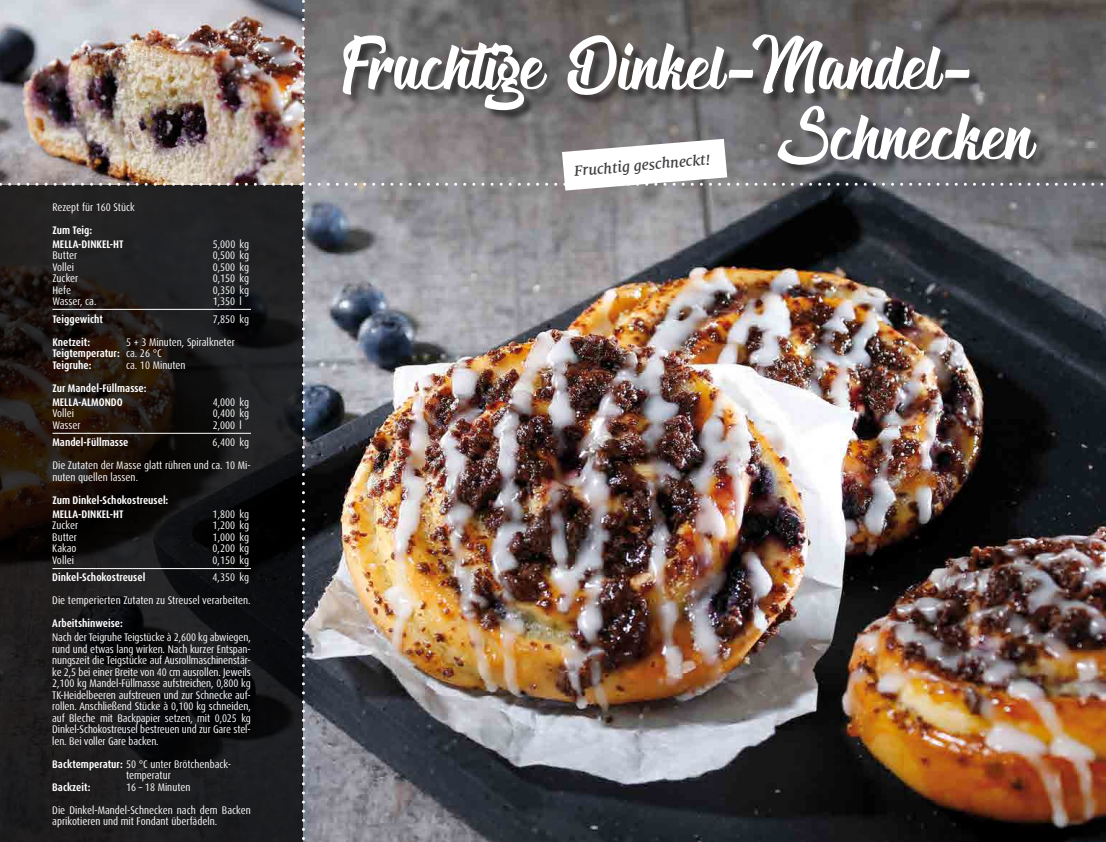
<style>
.page{position:relative;width:1106px;height:842px;background:#fff}
.page>*{position:absolute;margin:0;border:0;box-sizing:border-box;transform-origin:0 0}
.t1{font:70px/70px "The Blacklist";color:#fff}
.t2{font:italic 500 16px "Milo Serif Pro";color:#3e3d40}
.t3{font:condensed 11px/11.5px "Dax Pro";color:#fff}
.t4{font:700 condensed 11px/14.3px "Dax Pro";color:#fff}
.s1{font-weight:700}
</style>
<div class="page">
<img style="left:0;top:0;width:1106px;height:842px">
<p class="t3" style="left:52px;top:201px;width:84px">Rezept für 160 Stück</p>
<p class="t4" style="left:52px;top:223px;width:73px">Zum Teig:<br>MELLA-DINKEL-HT</p>
<p class="t3" style="left:213px;top:238px;width:38px">5,000 kg</p>
<p class="t3" style="left:52px;top:250px;width:26px">Butter</p>
<p class="t3" style="left:213px;top:250px;width:38px">0,500 kg</p>
<p class="t3" style="left:52px;top:261px;width:23px">Vollei</p>
<p class="t3" style="left:213px;top:261px;width:38px">0,500 kg</p>
<p class="t3" style="left:52px;top:273px;width:27px">Zucker</p>
<p class="t3" style="left:213px;top:273px;width:38px">0,150 kg</p>
<p class="t3" style="left:52px;top:284px;width:20px">Hefe</p>
<p class="t3" style="left:213px;top:284px;width:38px">0,350 kg</p>
<p class="t3" style="left:52px;top:296px;width:46px">Wasser, ca.</p>
<p class="t3" style="left:213px;top:296px;width:31px">1,350 l</p>
<p class="t4" style="left:52px;top:312px;width:52px">Teiggewicht</p>
<p class="t3" style="left:213px;top:313px;width:38px">7,850 kg</p>
<p class="t4" style="left:52px;top:335px;width:39px">Knetzeit:</p>
<p class="t3" style="left:52px;top:336px;width:184px;text-indent:74px">5 + 3 Minuten, Spiralkneter<br><span class="s1">Teigtemperatur:</span> ca. 26 °C<br><span class="s1">Teigruhe:</span></p>
<p class="t3" style="left:126px;top:359px;width:61px">ca. 10 Minuten</p>
<p class="t4" style="left:52px;top:381px;width:96px">Zur Mandel-Füllmasse:<br>MELLA-ALMONDO</p>
<p class="t3" style="left:213px;top:396px;width:38px">4,000 kg</p>
<p class="t3" style="left:52px;top:408px;width:23px">Vollei</p>
<p class="t3" style="left:213px;top:408px;width:38px">0,400 kg</p>
<p class="t3" style="left:52px;top:419px;width:30px">Wasser</p>
<p class="t3" style="left:213px;top:419px;width:31px">2,000 l</p>
<p class="t4" style="left:52px;top:435px;width:78px">Mandel-Füllmasse</p>
<p class="t3" style="left:52px;top:431px;width:200px;line-height:23px;text-align:right">6,400 kg<br>Die Zutaten der Masse glatt rühren und ca. 10 Mi-</p>
<p class="t3" style="left:52px;top:471px;width:87px">nuten quellen lassen.</p>
<p class="t4" style="left:52px;top:493px;width:118px">Zum Dinkel-Schokostreusel:<br>MELLA-DINKEL-HT</p>
<p class="t3" style="left:213px;top:508px;width:38px">1,800 kg</p>
<p class="t3" style="left:52px;top:520px;width:27px">Zucker</p>
<p class="t3" style="left:213px;top:520px;width:38px">1,200 kg</p>
<p class="t3" style="left:52px;top:531px;width:26px">Butter</p>
<p class="t3" style="left:213px;top:531px;width:38px">1,000 kg</p>
<p class="t3" style="left:52px;top:543px;width:26px">Kakao</p>
<p class="t3" style="left:213px;top:543px;width:38px">0,200 kg</p>
<p class="t3" style="left:52px;top:554px;width:23px">Vollei</p>
<p class="t3" style="left:213px;top:554px;width:38px">0,150 kg</p>
<p class="t4" style="left:52px;top:570px;width:94px">Dinkel-Schokostreusel</p>
<p class="t3" style="left:52px;top:566px;width:200px;line-height:23px;text-align:right">4,350 kg<br>Die temperierten Zutaten zu Streusel verarbeiten.</p>
<p class="t4" style="left:52px;top:616px;width:72px">Arbeitshinweise:</p>
<p class="t3" style="left:52px;top:632px;width:200px;text-align:justify">Nach der Teigruhe Teigstücke à 2,600 kg abwiegen, rund und etwas lang wirken. Nach kurzer Entspan&shy;nungszeit die Teigstücke auf Ausrollmaschinenstär&shy;ke 2,5 bei einer Breite von 40 cm ausrollen. Jeweils 2,100 kg Mandel-Füllmasse aufstreichen, 0,800 kg TK-Heidelbeeren aufstreuen und zur Schnecke auf&shy;rollen. Anschließend Stücke à 0,100 kg schneiden, auf Bleche mit Backpapier setzen, mit 0,025 kg Dinkel-Schokostreusel bestreuen und zur Gare stel&shy;len. Bei voller Gare backen.</p>
<p class="t3" style="left:126px;top:758px;width:106px;text-indent:-74px"><span class="s1">Backtemperatur:</span> 50 °C unter Brötchenback&shy;temperatur</p>
<p class="t4" style="left:52px;top:780px;width:40px">Backzeit:</p>
<p class="t3" style="left:52px;top:776px;width:200px;line-height:23px;text-indent:74px">16 – 18 Minuten<br>Die Dinkel-Mandel-Schnecken nach dem Backen</p>
<p class="t3" style="left:52px;top:816px;width:166px">aprikotieren und mit Fondant überfädeln.</p>
<h1 class="t1" style="left:765px;top:35px;width:269px;text-indent:-425px">Fruchtige Dinkel-Mandel-<br>Schnecken</h1>
<h2 class="t2" style="left:573px;top:162px;width:138px;rotate:-5deg">Fruchtig geschneckt!</h2>
</div>
